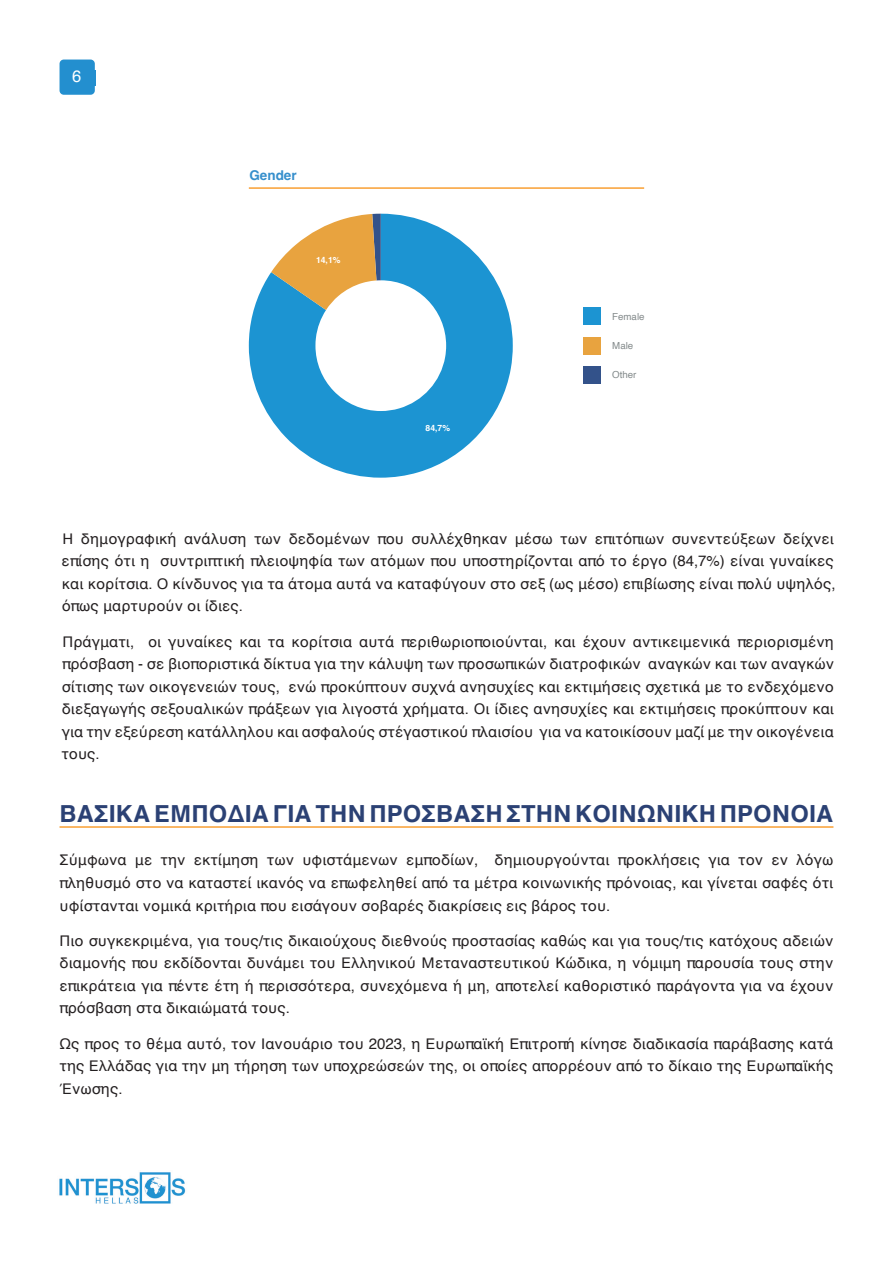
<style>
.page{position:relative;width:893px;height:1263px;background:#fff}
.page>*{position:absolute;margin:0;border:0;box-sizing:border-box;transform-origin:0 0}
.t1{font:700 24px "Helvetica";color:#2b4174}
.t2{font:16.5px "Helvetica";color:#fff}
.t3{font:15px/22.5px "Helvetica";color:#231f20;text-align:justify}
.t4{font:700 13.5px "Helvetica";color:#368fcc}
.t5{font:9.75px "Helvetica";color:#848b8c}
.t6{font:700 8.7px "Helvetica";color:#fff}
</style>
<div class="page">
<hr style="left:249px;top:187px;width:395px;height:2px;background:#f99f33">
<div style="left:583px;top:307px;width:18px;height:18px;background:#1c94d2"></div>
<div style="left:583px;top:337px;width:18px;height:18px;background:#e8a33f"></div>
<div style="left:583px;top:366px;width:18px;height:18px;background:#33528a"></div>
<svg style="left:249px;top:214px;width:264px;height:264px;fill:#1c94d2"></svg>
<svg style="left:271px;top:214px;width:110px;height:96px"></svg>
<img style="left:59px;top:1172px;width:127px;height:31px">
<div style="left:60px;top:60px;width:35px;height:35px;background:#238fcf;border-radius:4px"></div>
<hr style="left:60px;top:826px;width:773px;height:2px;background:#f99f33">
<p class="t2" style="left:72px;top:64px;width:11px">6</p>
<p class="t4" style="left:249px;top:167px;width:49px">Gender</p>
<p class="t6" style="left:316px;top:254px;width:26px">14,1%</p>
<p class="t6" style="left:426px;top:422px;width:26px">84,7%</p>
<p class="t5" style="left:612px;top:309px;width:34px">Female</p>
<p class="t5" style="left:612px;top:338px;width:23px">Male</p>
<p class="t5" style="left:612px;top:367px;width:26px">Other</p>
<p class="t3" style="left:62px;top:528px;width:775px">Η δημογραφική ανάλυση των δεδομένων που συλλέχθηκαν μέσω των επιτόπιων συνεντεύξεων δείχνει επίσης ότι η συντριπτική πλειοψηφία των ατόμων που υποστηρίζονται από το έργο (84,7%) είναι γυναίκες και κορίτσια. Ο κίνδυνος για τα άτομα αυτά να καταφύγουν στο σεξ (ως μέσο) επιβίωσης είναι πολύ υψηλός, όπως μαρτυρούν οι ίδιες.</p>
<p class="t3" style="left:61px;top:631px;width:774px">Πράγματι, οι γυναίκες και τα κορίτσια αυτά περιθωριοποιούνται, και έχουν αντικειμενικά περιορισμένη πρόσβαση - σε βιοποριστικά δίκτυα για την κάλυψη των προσωπικών διατροφικών αναγκών και των αναγκών σίτισης των οικογενειών τους, ενώ προκύπτουν συχνά ανησυχίες και εκτιμήσεις σχετικά με το ενδεχόμενο διεξαγωγής σεξουαλικών πράξεων για λιγοστά χρήματα. Οι ίδιες ανησυχίες και εκτιμήσεις προκύπτουν και για την εξεύρεση κατάλληλου και ασφαλούς στέγαστικού πλαισίου για να κατοικίσουν μαζί με την οικογένεια τους.</p>
<h1 class="t1" style="left:60px;top:799px;width:775px">ΒΑΣΙΚΑ ΕΜΠΟΔΙΑ ΓΙΑ ΤΗΝ ΠΡΟΣΒΑΣΗ ΣΤΗΝ ΚΟΙΝΩΝΙΚΗ ΠΡΟΝΟΙΑ</h1>
<p class="t3" style="left:60px;top:849px;width:775px">Σύμφωνα με την εκτίμηση των υφιστάμενων εμποδίων, δημιουργούνται προκλήσεις για τον εν λόγω πληθυσμό στο να καταστεί ικανός να επωφεληθεί από τα μέτρα κοινωνικής πρόνοιας, και γίνεται σαφές ότι υφίστανται νομικά κριτήρια που εισάγουν σοβαρές διακρίσεις εις βάρος του.</p>
<p class="t3" style="left:60px;top:930px;width:775px">Πιο συγκεκριμένα, για τους/τις δικαιούχους διεθνούς προστασίας καθώς και για τους/τις κατόχους αδειών διαμονής που εκδίδονται δυνάμει του Ελληνικού Μεταναστευτικού Κώδικα, η νόμιμη παρουσία τους στην επικράτεια για πέντε έτη ή περισσότερα, συνεχόμενα ή μη, αποτελεί καθοριστικό παράγοντα για να έχουν πρόσβαση στα δικαιώματά τους.</p>
<p class="t3" style="left:60px;top:1032px;width:775px">Ως προς το θέμα αυτό, τον Ιανουάριο του 2023, η Ευρωπαϊκή Επιτροπή κίνησε διαδικασία παράβασης κατά της Ελλάδας για την μη τήρηση των υποχρεώσεών της, οι οποίες απορρέουν από το δίκαιο της Ευρωπαϊκής Ένωσης.</p>
</div>
